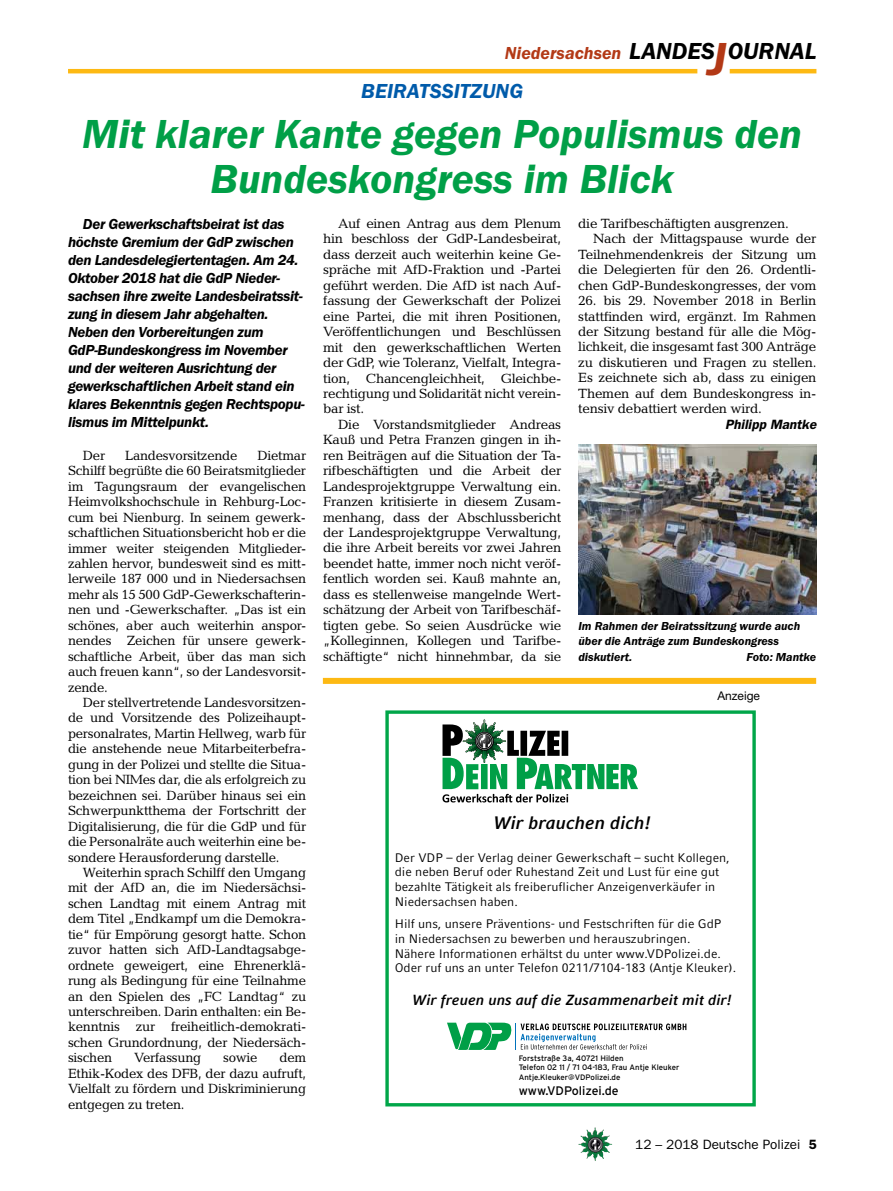
<style>
.page{position:relative;width:893px;height:1191px;background:#fff}
.page>*{position:absolute;margin:0;border:0;box-sizing:border-box;transform-origin:0 0}
.t1{font:italic 600 42px/45px "Franklin Gothic Itc T";color:#009f47;text-align:center}
.t2{font:italic 600 24px "Franklin Gothic Itc T";color:#000}
.t3{font:italic 600 21px "Franklin Gothic Itc T";color:#005baa}
.t4{font:italic 700 18px "Compatil Fact LT";color:#000}
.t5{font:italic 600 18px "Franklin Gothic Itc T";color:#b33916}
.t6{font:italic 600 15px/18px "Franklin Gothic Itc T";letter-spacing:-.02em;color:#000}
.t7{font:italic 700 14.7px "Compatil Fact LT";color:#000}
.t8{font:13.5px/15.5px "Candida";letter-spacing:-.02em;color:#000;text-align:justify}
.t9{font:13.5px "Franklin Gothic";color:#000}
.t10{font:italic 600 13.5px "Franklin Gothic";color:#000}
.t11{font:12.45px/14.9px "Compatil Fact LT";color:#000}
.t12{font:12.45px "Interstate";color:#000}
.t13{font:italic 600 12px/15.5px "Franklin Gothic Itc T";color:#000}
.t14{font:12px "Helvetica Neue";color:#000}
.t15{font:7.95px/9.4px "Interstate";color:#000}
.s1{font-size:48px;color:#b33916}
.s2{font-weight:600}
</style>
<div class="page">
<img style="left:578px;top:1127px;width:17px;height:25px">
<hr style="left:730px;top:69px;width:86px;height:4px;background:#fdb913">
<hr style="left:68px;top:69px;width:629px;height:4px;background:#fdb913">
<div style="left:385px;top:710px;width:371px;height:396px;border:3px solid #00a649"></div>
<svg style="left:442px;top:719px;width:196px;height:83px"></svg>
<svg style="left:447px;top:1022px;width:239px;height:28px"></svg>
<div style="left:323px;top:678px;width:493px;height:6px;background:#fdb913"></div>
<img style="left:578px;top:444px;width:238px;height:170px">
<h3 class="t5" style="left:505px;top:42px;width:118px">Niedersachsen</h3>
<h3 class="t3" style="left:361px;top:79px;width:124px">Beiratssitzung</h3>
<h2 class="t2" style="left:629px;top:37px;width:189px">LANDES<span class="s1">J</span>OURNAL</h2>
<h1 class="t1" style="left:82px;top:111px;width:721px">Mit klarer Kante gegen Populismus den<br>Bundeskongress im Blick</h1>
<p class="t8" style="left:323px;top:216px;width:240px;text-indent:15px">Auf einen Antrag aus dem Plenum hin beschloss der GdP-Landesbeirat, dass derzeit auch weiterhin keine Ge&shy;spräche mit AfD-Fraktion und -Partei geführt werden. Die AfD ist nach Auf&shy;fassung der Gewerkschaft der Polizei eine Partei, die mit ihren Positionen, Veröffentlichungen und Beschlüssen mit den gewerkschaftlichen Werten der GdP, wie Toleranz, Vielfalt, Integra&shy;tion, Chancengleichheit, Gleichbe&shy;rechtigung und Solidarität nicht verein&shy;bar ist.</p>
<p class="t8" style="left:323px;top:416px;width:240px;text-indent:15px">Die Vorstandsmitglieder Andreas Kauß und Petra Franzen gingen in ih&shy;ren Beiträgen auf die Situation der Ta&shy;rifbeschäftigten und die Arbeit der Landesprojektgruppe Verwaltung ein.<br>Franzen kritisierte in diesem Zusam&shy;menhang, dass der Abschlussbericht der Landesprojektgruppe Verwaltung, die ihre Arbeit bereits vor zwei Jahren beendet hatte, immer noch nicht veröf&shy;fentlich worden sei. Kauß mahnte an, dass es stellenweise mangelnde Wert&shy;schätzung der Arbeit von Tarifbeschäf&shy;tigten gebe. So seien Ausdrücke wie „Kolleginnen, Kollegen und Tarifbe&shy;schäftigte“ nicht hinnehmbar, da sie</p>
<p class="t6" style="left:68px;top:214px;width:238px;text-indent:15px">Der Gewerkschaftsbeirat ist das höchste Gremium der GdP zwischen den Landesdelegiertentagen. Am 24.<br>Oktober 2018 hat die GdP Nieder&shy;sachsen ihre zweite Landesbeiratssit&shy;zung in diesem Jahr abgehalten.<br>Neben den Vorbereitungen zum GdP-Bundeskongress im November und der weiteren Ausrichtung der gewerkschaftlichen Arbeit stand ein klares Bekenntnis gegen Rechtspopu&shy;lismus im Mittelpunkt.</p>
<p class="t8" style="left:83px;top:447px;width:24px">Der</p>
<p class="t8" style="left:125px;top:447px;width:114px">Landesvorsitzende</p>
<p class="t8" style="left:578px;top:215px;width:212px">die Tarifbeschäftigten ausgrenzen.</p>
<p class="t8" style="left:593px;top:231px;width:225px">Nach der Mittagspause wurde der</p>
<p class="t8" style="left:578px;top:246px;width:240px">Teilnehmendenkreis der Sitzung um</p>
<p class="t8" style="left:578px;top:262px;width:240px">die Delegierten für den 26. Ordentli-</p>
<p class="t8" style="left:578px;top:277px;width:240px">chen GdP-Bundeskongresses, der vom</p>
<p class="t8" style="left:578px;top:293px;width:240px">26. bis 29. November 2018 in Berlin stattfinden wird, ergänzt. Im Rahmen der Sitzung bestand für alle die Mög&shy;lichkeit, die insgesamt fast 300 Anträge zu diskutieren und Fragen zu stellen.<br>Es zeichnete sich ab, dass zu einigen Themen auf dem Bundeskongress in&shy;tensiv debattiert werden wird.</p>
<p class="t10" style="left:725px;top:416px;width:93px">Philipp Mantke</p>
<p class="t8" style="left:68px;top:447px;width:240px;text-indent:189px">Dietmar Schilff begrüßte die 60 Beiratsmitglieder im Tagungsraum der evangelischen Heimvolkshochschule in Rehburg-Loc&shy;cum bei Nienburg. In seinem gewerk&shy;schaftlichen Situationsbericht hob er die immer weiter steigenden Mitglieder&shy;zahlen hervor, bundesweit sind es mitt&shy;lerweile 187 000 und in Niedersachsen mehr als 15 500 GdP-Gewerkschafterin&shy;nen und -Gewerkschafter. „Das ist ein schönes, aber auch weiterhin anspor&shy;nendes Zeichen für unsere gewerk&shy;schaftliche Arbeit, über das man sich auch freuen kann“, so der Landesvorsit&shy;zende.</p>
<p class="t8" style="left:68px;top:694px;width:240px;text-indent:15px">Der stellvertretende Landesvorsitzen&shy;de und Vorsitzende des Polizeihaupt&shy;personalrates, Martin Hellweg, warb für die anstehende neue Mitarbeiterbefra&shy;gung in der Polizei und stellte die Situa&shy;tion bei NIMes dar, die als erfolgreich zu bezeichnen sei. Darüber hinaus sei ein Schwerpunktthema der Fortschritt der Digitalisierung, die für die GdP und für die Personalräte auch weiterhin eine be&shy;sondere Herausforderung darstelle.</p>
<p class="t8" style="left:68px;top:864px;width:240px;text-indent:15px">Weiterhin sprach Schilff den Umgang mit der AfD an, die im Niedersächsi&shy;schen Landtag mit einem Antrag mit dem Titel „Endkampf um die Demokra&shy;tie“ für Empörung gesorgt hatte. Schon zuvor hatten sich AfD-Landtagsabge&shy;ordnete geweigert, eine Ehrenerklä&shy;rung als Bedingung für eine Teilnahme an den Spielen des „FC Landtag“ zu unterschreiben. Darin enthalten: ein Be&shy;kenntnis zur freiheitlich-demokrati&shy;schen Grundordnung, der Niedersäch&shy;sischen</p>
<p class="t13" style="left:578px;top:618px;width:223px">Im Rahmen der Beiratssitzung wurde auch über die Anträge zum Bundeskongress diskutiert.</p>
<p class="t13" style="left:746px;top:649px;width:71px">Foto: Mantke</p>
<p class="t14" style="left:717px;top:689px;width:44px">Anzeige</p>
<h3 class="t4" style="left:494px;top:812px;width:158px">Wir brauchen dich!</h3>
<p class="t11" style="left:395px;top:849px;width:336px">Der VDP – der Verlag deiner Gewerkschaft – sucht Kollegen, die neben Beruf oder Ruhestand Zeit und Lust für eine gut bezahlte Tätigkeit als freiberuflicher Anzeigenverkäufer in Niedersachsen haben.</p>
<p class="t11" style="left:395px;top:916px;width:343px">Hilf uns, unsere Präventions- und Festschriften für die GdP<br>in Niedersachsen zu bewerben und herauszubringen.<br>Nähere Informationen erhältst du unter www.VDPolizei.de.<br>Oder ruf uns an unter Telefon 0211/7104-183 (Antje Kleuker).</p>
<p class="t7" style="left:413px;top:991px;width:321px">Wir freuen uns auf die Zusammenarbeit mit dir!</p>
<p class="t8" style="left:68px;top:1050px;width:240px;text-indent:211px">dem Ethik-Kodex des DFB, der dazu aufruft, Vielfalt zu fördern und Diskriminierung entgegen zu treten.</p>
<p class="t8" style="left:134px;top:1050px;width:69px">Verfassung</p>
<p class="t8" style="left:223px;top:1050px;width:36px">sowie</p>
<p class="t15" style="left:519px;top:1053px;width:162px">Forststraße 3a, 40721 Hilden<br>Telefon 02 11 / 71 04-183, Frau Antje Kleuker<br>Antje.Kleuker@VDPolizei.de</p>
<p class="t12" style="left:519px;top:1083px;width:102px">www.VDPolizei.de</p>
<p class="t9" style="left:635px;top:1136px;width:183px">12 – 2018 Deutsche Polizei <span class="s2">5</span></p>
</div>
